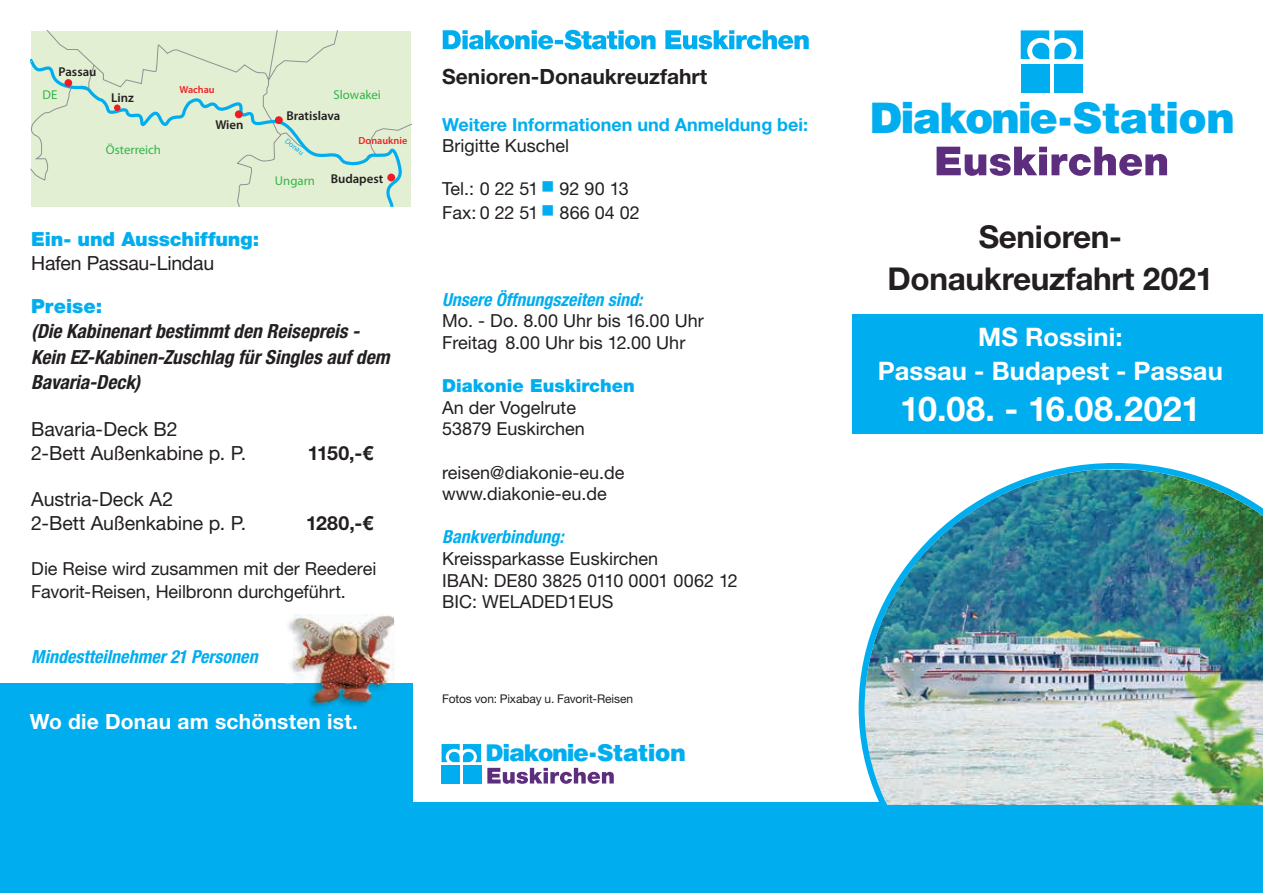
<style>
.page{position:relative;width:1263px;height:893px;background:#fff}
.page>*{position:absolute;margin:0;border:0;box-sizing:border-box;transform-origin:0 0}
.t1{font:900 42.15px "Swiss 721 BT";letter-spacing:-.05em;color:#00aeef}
.t2{font:700 34.2px "Helvetica Neue LT Std";letter-spacing:.005em;color:#fff}
.t3{font:700 31.5px/42px "Helvetica Neue LT Std";letter-spacing:-.01em;color:#231f20;text-align:center}
.t4{font:700 25.5px/34.2px "Helvetica Neue LT Std";letter-spacing:.005em;color:#fff;text-align:center}
.t5{font:900 23.1px "Swiss 721 BT";letter-spacing:-.05em;color:#00aeef}
.t6{font:700 21px "Helvetica Neue LT Std";letter-spacing:.01em;color:#fff}
.t7{font:700 21px "Helvetica Neue LT Std";color:#231f20}
.t8{font:19.5px/23.4px "Helvetica Neue LT Std";letter-spacing:-.005em;color:#231f20}
.t9{font:italic 700 condensed 19.5px/25.5px "Helvetica Neue LT Std";color:#231f20}
.t10{font:900 19.5px "Helvetica Neue LT Std";letter-spacing:-.005em;color:#00aeef}
.t11{font:700 19.5px "Helvetica Neue LT Std";letter-spacing:-.01em;color:#231f20}
.t12{font:18px/21.6px "Helvetica Neue LT Std";color:#231f20}
.t13{font:italic 700 condensed 18px "Helvetica Neue LT Std";color:#00aeef}
.t14{font:700 18px "Helvetica Neue LT Std";color:#00aeef}
.t15{font:900 18px "Helvetica Neue LT Std";color:#00aeef}
.t16{font:12.9px "Myriad Pro";color:#33b44a}
.t17{font:600 12.75px "Myriad Pro";color:#231f20}
.t18{font:12px "Helvetica Neue LT Std";letter-spacing:-.01em;color:#231f20}
.t19{font:600 10.2px "Myriad Pro";color:#ee2123}
.t20{font:7.65px "Myriad Pro";color:#00aeef}
.s1{color:#00aeef}
</style>
<div class="page">
<div style="left:853px;top:314px;width:410px;height:120px;background:#00aeef"></div>
<div style="left:405px;top:802px;width:858px;height:91px;background:#00aeef"></div>
<div style="left:0;top:683px;width:412px;height:210px;background:#00aeef"></div>
<img style="left:288px;top:614px;width:107px;height:66px">
<img style="left:285px;top:683px;width:81px;height:25px">
<img style="left:293px;top:615px;width:100px;height:88px">
<div style="left:31px;top:31px;width:381px;height:176px;background:#e2efd2"></div>
<div style="left:64px;top:79px;width:8px;height:8px;background:#ee1d23;border-radius:50%"></div>
<div style="left:114px;top:105px;width:7px;height:6px;background:#ee1d23;border-radius:50%"></div>
<div style="left:235px;top:110px;width:8px;height:8px;background:#ee1d23;border-radius:50%"></div>
<div style="left:275px;top:116px;width:8px;height:8px;background:#ee1d23;border-radius:50%"></div>
<div style="left:387px;top:174px;width:8px;height:7px;background:#ee1d23;border-radius:50%"></div>
<svg style="left:443px;top:30px;width:366px;height:20px"></svg>
<img style="left:859px;top:463px;width:404px;height:342px">
<svg style="left:487px;top:768px;width:127px;height:16px"></svg>
<svg style="left:441px;top:744px;width:40px;height:18px"></svg>
<div style="left:441px;top:765px;width:19px;height:19px;background:#00aeef"></div>
<div style="left:463px;top:765px;width:18px;height:19px;background:#00aeef"></div>
<svg style="left:936px;top:147px;width:231px;height:29px"></svg>
<svg style="left:1021px;top:30px;width:62px;height:29px"></svg>
<div style="left:1021px;top:64px;width:28px;height:29px;background:#00aeef"></div>
<div style="left:1054px;top:64px;width:29px;height:29px;background:#00aeef"></div>
<p class="t17" style="left:59px;top:64px;width:39px">Passau</p>
<p class="t16" style="left:43px;top:87px;width:16px">DE</p>
<p class="t17" style="left:111px;top:90px;width:24px">Linz</p>
<p class="t16" style="left:106px;top:141px;width:57px">Österreich</p>
<p class="t19" style="left:179px;top:83px;width:37px">Wachau</p>
<p class="t17" style="left:215px;top:116px;width:30px">Wien</p>
<p class="t16" style="left:334px;top:87px;width:49px">Slowakei</p>
<p class="t17" style="left:286px;top:108px;width:55px">Bratislava</p>
<p class="t20" style="left:289px;top:136px;width:23px;rotate:39deg">Donau</p>
<p class="t19" style="left:359px;top:135px;width:50px">Donauknie</p>
<p class="t16" style="left:275px;top:172px;width:42px">Ungarn</p>
<p class="t17" style="left:331px;top:171px;width:54px">Budapest</p>
<p class="t10" style="left:31px;top:228px;width:229px">Ein- und Ausschiffung:</p>
<p class="t8" style="left:31px;top:251px;width:184px">Hafen Passau-Lindau</p>
<p class="t10" style="left:31px;top:294px;width:72px">Preise:</p>
<p class="t9" style="left:31px;top:319px;width:360px">(Die Kabinenart bestimmt den Reisepreis -<br>Kein EZ-Kabinen-Zuschlag für Singles auf dem<br>Bavaria-Deck)</p>
<p class="t8" style="left:31px;top:417px;width:216px">Bavaria-Deck B2<br>2-Bett Außenkabine p. P.</p>
<p class="t11" style="left:308px;top:440px;width:67px">1150,-€</p>
<p class="t8" style="left:31px;top:487px;width:216px">Austria-Deck A2<br>2-Bett Außenkabine p. P.</p>
<p class="t11" style="left:306px;top:511px;width:69px">1280,-€</p>
<p class="t12" style="left:31px;top:556px;width:347px;line-height:23.4px">Die Reise wird zusammen mit der Reederei<br>Favorit-Reisen, Heilbronn durchgeführt.</p>
<p class="t13" style="left:31px;top:646px;width:228px">Mindestteilnehmer 21 Personen</p>
<p class="t6" style="left:30px;top:709px;width:330px">Wo die Donau am schönsten ist.</p>
<p class="t7" style="left:442px;top:64px;width:266px">Senioren-Donaukreuzfahrt</p>
<p class="t14" style="left:442px;top:113px;width:367px">Weitere Informationen und Anmeldung bei:</p>
<p class="t12" style="left:442px;top:135px;width:129px">Brigitte Kuschel</p>
<p class="t12" style="left:442px;top:177px;width:199px;line-height:24px">Tel.: 0 22 51 <span class="s1">■</span> 92 90 13<br>Fax: 0 22 51 <span class="s1">■</span> 866 04 02</p>
<p class="t13" style="left:442px;top:288px;width:202px">Unsere Öffnungszeiten sind:</p>
<p class="t12" style="left:442px;top:310px;width:263px">Mo. - Do. 8.00 Uhr bis 16.00 Uhr<br>Freitag 8.00 Uhr bis 12.00 Uhr</p>
<p class="t15" style="left:442px;top:375px;width:194px">Diakonie Euskirchen</p>
<p class="t12" style="left:442px;top:396px;width:144px">An der Vogelrute<br>53879 Euskirchen</p>
<p class="t12" style="left:442px;top:461px;width:184px">reisen@diakonie-eu.de www.diakonie-eu.de</p>
<p class="t13" style="left:442px;top:526px;width:123px">Bankverbindung:</p>
<p class="t12" style="left:442px;top:548px;width:297px">Kreissparkasse Euskirchen<br>IBAN: DE80 3825 0110 0001 0062 12<br>BIC: WELADED1EUS</p>
<p class="t18" style="left:442px;top:692px;width:192px">Fotos von: Pixabay u. Favorit-Reisen</p>
<p class="t5" style="left:486px;top:738px;width:202px">Diakonie-Station</p>
<h1 class="t1" style="left:869px;top:93px;width:367px">Diakonie-Station</h1>
<h3 class="t3" style="left:887px;top:215px;width:327px">Senioren-<br>Donaukreuzfahrt 2021</h3>
<h3 class="t4" style="left:878px;top:319px;width:346px">MS Rossini:<br>Passau - Budapest - Passau</h3>
<h2 class="t2" style="left:900px;top:388px;width:302px">10.08. - 16.08.2021</h2>
</div>
